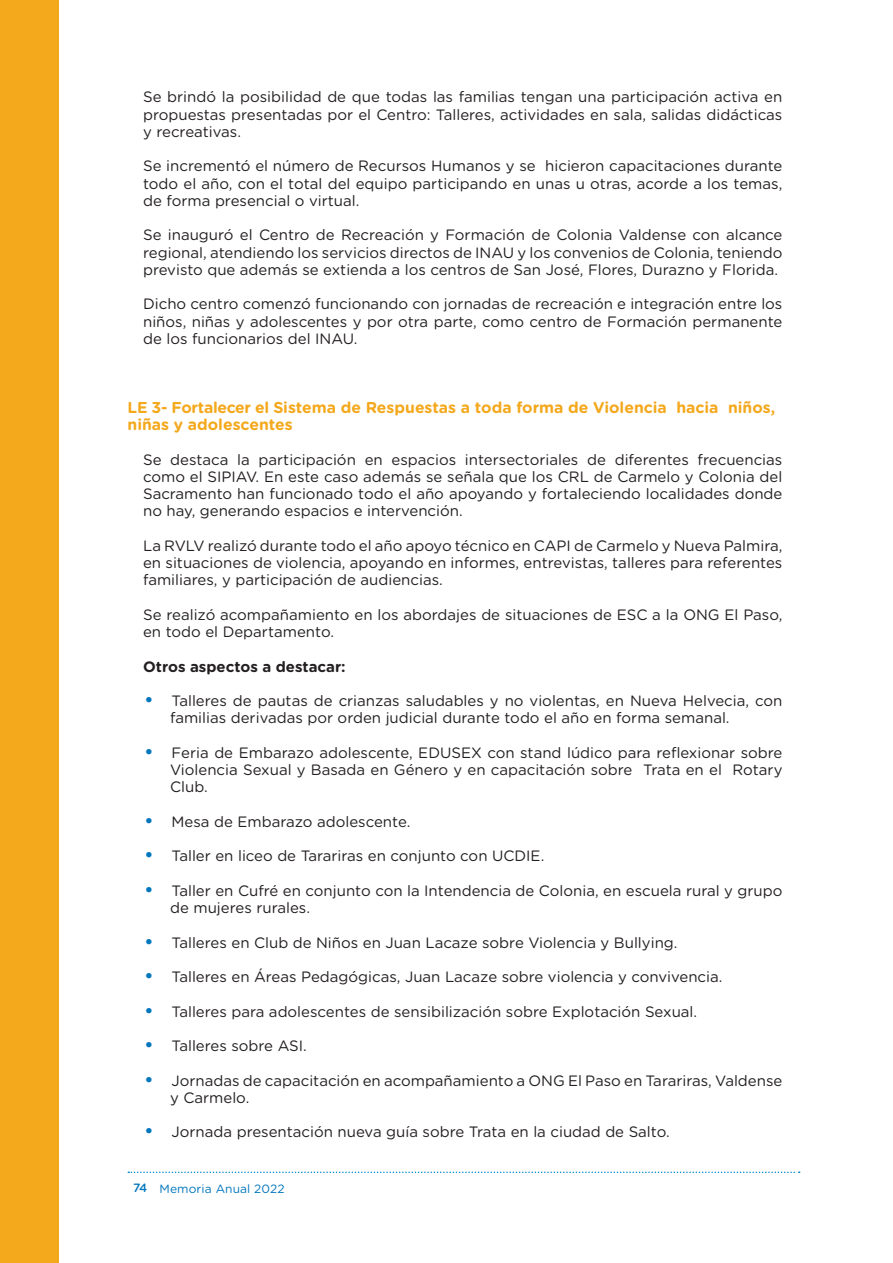
<style>
.page{position:relative;width:893px;height:1263px;background:#fff}
.page>*{position:absolute;margin:0;border:0;box-sizing:border-box;transform-origin:0 0}
.t1{font:700 15.75px/17.2px "Gotham Rounded";color:#f4a81c}
.t2{font:15px/17.2px "Gotham Rounded";color:#231f20;text-align:justify}
.t3{font:700 15px "Gotham Rounded";color:#231f20}
.t4{font:12px "Gotham Rounded";letter-spacing:.01em;color:#0076bc}
.s1{font-weight:700;font-size:18px;color:#0076bc}
.s2{font-weight:500}
</style>
<div class="page">
<div style="left:0;top:0;width:59px;height:1263px;background:#f4a81c"></div>
<svg style="left:128px;top:1171px;width:672px;height:2px"></svg>
<p class="t2" style="left:143px;top:88px;width:641px">Se brindó la posibilidad de que todas las familias tengan una participación activa en propuestas presentadas por el Centro: Talleres, actividades en sala, salidas didácticas y recreativas.</p>
<p class="t2" style="left:143px;top:157px;width:641px">Se incrementó el número de Recursos Humanos y se hicieron capacitaciones durante todo el año, con el total del equipo participando en unas u otras, acorde a los temas, de forma presencial o virtual.</p>
<p class="t2" style="left:143px;top:226px;width:641px">Se inauguró el Centro de Recreación y Formación de Colonia Valdense con alcance regional, atendiendo los servicios directos de INAU y los convenios de Colonia, teniendo previsto que además se extienda a los centros de San José, Flores, Durazno y Florida.</p>
<p class="t2" style="left:143px;top:295px;width:641px">Dicho centro comenzó funcionando con jornadas de recreación e integración entre los niños, niñas y adolescentes y por otra parte, como centro de Formación permanente de los funcionarios del INAU.</p>
<p class="t1" style="left:128px;top:398px;width:649px">LE 3- Fortalecer el Sistema de Respuestas a toda forma de Violencia hacia niños, niñas y adolescentes</p>
<p class="t2" style="left:143px;top:450px;width:641px">Se destaca la participación en espacios intersectoriales de diferentes frecuencias como el SIPIAV. En este caso además se señala que los CRL de Carmelo y Colonia del Sacramento han funcionado todo el año apoyando y fortaleciendo localidades donde no hay, generando espacios e intervención.</p>
<p class="t2" style="left:143px;top:536px;width:641px">La RVLV realizó durante todo el año apoyo técnico en CAPI de Carmelo y Nueva Palmira, en situaciones de violencia, apoyando en informes, entrevistas, talleres para referentes familiares, y participación de audiencias.</p>
<p class="t2" style="left:143px;top:605px;width:641px">Se realizó acompañamiento en los abordajes de situaciones de ESC a la ONG El Paso, en todo el Departamento.</p>
<p class="t3" style="left:143px;top:655px;width:204px">Otros aspectos a destacar:</p>
<p class="t2" style="left:170px;top:691px;width:614px;text-indent:-26px"><span class="s1">•</span> Talleres de pautas de crianzas saludables y no violentas, en Nueva Helvecia, con familias derivadas por orden judicial durante todo el año en forma semanal.</p>
<p class="t2" style="left:170px;top:743px;width:614px;text-indent:-26px"><span class="s1">•</span> Feria de Embarazo adolescente, EDUSEX con stand lúdico para reflexionar sobre Violencia Sexual y Basada en Género y en capacitación sobre Trata en el Rotary Club.</p>
<p class="t2" style="left:145px;top:812px;width:267px"><span class="s1">•</span> Mesa de Embarazo adolescente.</p>
<p class="t2" style="left:145px;top:847px;width:401px"><span class="s1">•</span> Taller en liceo de Tarariras en conjunto con UCDIE.</p>
<p class="t2" style="left:170px;top:881px;width:614px;text-indent:-26px"><span class="s1">•</span> Taller en Cufré en conjunto con la Intendencia de Colonia, en escuela rural y grupo de mujeres rurales.</p>
<p class="t2" style="left:145px;top:933px;width:534px"><span class="s1">•</span> Talleres en Club de Niños en Juan Lacaze sobre Violencia y Bullying.</p>
<p class="t2" style="left:145px;top:967px;width:579px"><span class="s1">•</span> Talleres en Áreas Pedagógicas, Juan Lacaze sobre violencia y convivencia.</p>
<p class="t2" style="left:145px;top:1002px;width:554px"><span class="s1">•</span> Talleres para adolescentes de sensibilización sobre Explotación Sexual.</p>
<p class="t2" style="left:145px;top:1036px;width:164px"><span class="s1">•</span> Talleres sobre ASI.</p>
<p class="t2" style="left:170px;top:1071px;width:614px;text-indent:-26px"><span class="s1">•</span> Jornadas de capacitación en acompañamiento a ONG El Paso en Tarariras, Valdense y Carmelo.</p>
<p class="t2" style="left:145px;top:1123px;width:527px"><span class="s1">•</span> Jornada presentación nueva guía sobre Trata en la ciudad de Salto.</p>
<p class="t4" style="left:133px;top:1180px;width:153px"><span class="s2">74</span> Memoria Anual 2022</p>
</div>
